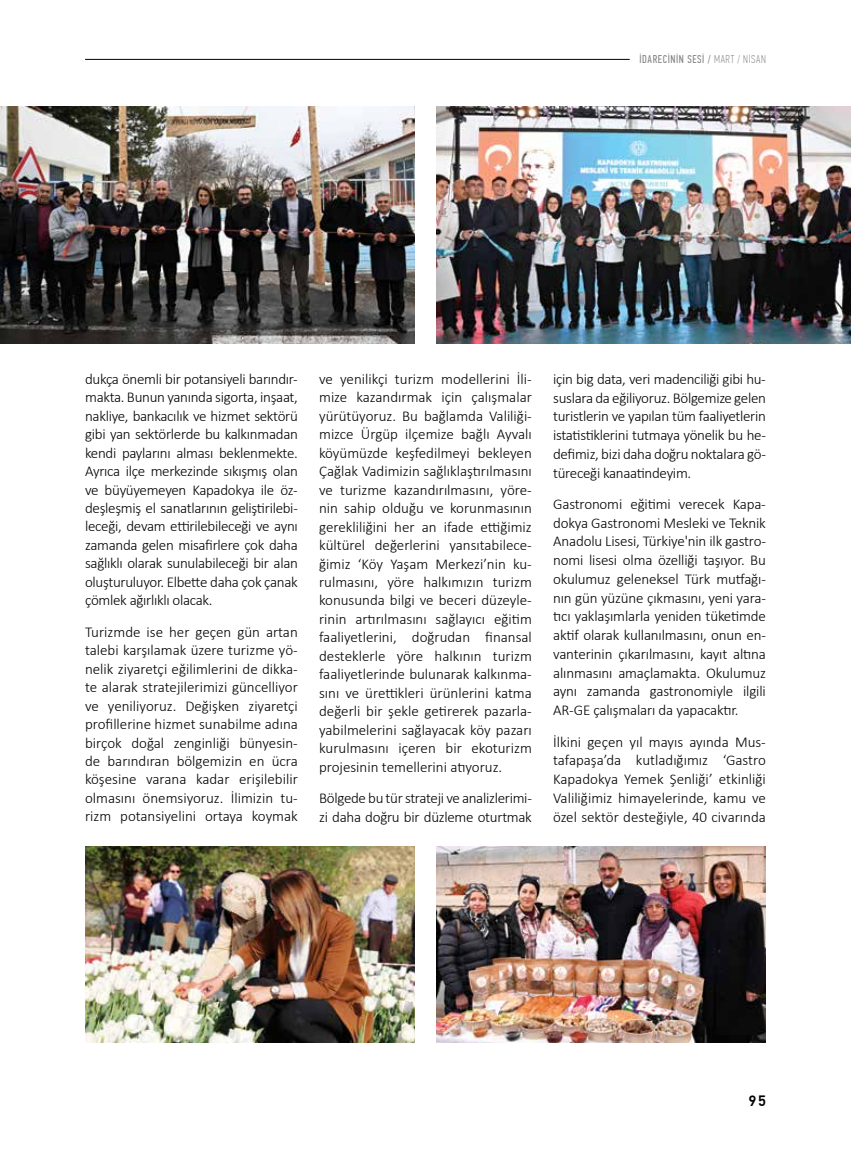
<style>
.page{position:relative;width:851px;height:1149px;background:#fff}
.page>*{position:absolute;margin:0;border:0;box-sizing:border-box;transform-origin:0 0}
.t1{font:300 15px/18.5px "Calibri";letter-spacing:-.015em;color:#000;text-align:justify}
.t2{font:500 15px "PF Din Text Pro";color:#000}
.t3{font:11.25px "PF Din Text Comp Pro";letter-spacing:.055em;color:#808285}
.s1{font-weight:100}
</style>
<div class="page">
<hr style="left:85px;top:59px;width:544px;height:1px;background:#000">
<img style="left:85px;top:846px;width:330px;height:196px">
<img style="left:436px;top:846px;width:329px;height:196px">
<img style="left:0;top:106px;width:415px;height:237px">
<img style="left:436px;top:106px;width:414px;height:237px">
<p class="t3" style="left:639px;top:53px;width:128px">İDARECİNİN SESİ / <span class="s1">MART / NİSAN</span></p>
<p class="t1" style="left:85px;top:369px;width:214px">dukça önemli bir potansiyeli barındır&shy;makta. Bunun yanında sigorta, inşaat, nakliye, bankacılık ve hizmet sektörü gibi yan sektörlerde bu kalkınmadan kendi paylarını alması beklenmekte.<br>Ayrıca ilçe merkezinde sıkışmış olan ve büyüyemeyen Kapadokya ile öz&shy;deşleşmiş el sanatlarının geliştirilebi&shy;leceği, devam ettirilebileceği ve aynı zamanda gelen misafirlere çok daha sağlıklı olarak sunulabileceği bir alan oluşturuluyor. Elbette daha çok çanak çömlek ağırlıklı olacak.</p>
<p class="t1" style="left:85px;top:622px;width:214px">Turizmde ise her geçen gün artan talebi karşılamak üzere turizme yö&shy;nelik ziyaretçi eğilimlerini de dikka&shy;te alarak stratejilerimizi güncelliyor ve yeniliyoruz. Değişken ziyaretçi profillerine hizmet sunabilme adına birçok doğal zenginliği bünyesin&shy;de barındıran bölgemizin en ücra köşesine varana kadar erişilebilir olmasını önemsiyoruz. İlimizin tu&shy;rizm potansiyelini ortaya koymak</p>
<p class="t1" style="left:319px;top:369px;width:214px">ve yenilikçi turizm modellerini İli&shy;mize kazandırmak için çalışmalar yürütüyoruz. Bu bağlamda Valiliği&shy;mizce Ürgüp ilçemize bağlı Ayvalı köyümüzde keşfedilmeyi bekleyen Çağlak Vadimizin sağlıklaştırılmasını ve turizme kazandırılmasını, yöre&shy;nin sahip olduğu ve korunmasının gerekliliğini her an ifade ettiğimiz kültürel değerlerini yansıtabilece&shy;ğimiz ‘Köy Yaşam Merkezi’nin ku&shy;rulmasını, yöre halkımızın turizm konusunda bilgi ve beceri düzeyle&shy;rinin artırılmasını sağlayıcı eğitim faaliyetlerini, doğrudan finansal desteklerle yöre halkının turizm faaliyetlerinde bulunarak kalkınma&shy;sını ve ürettikleri ürünlerini katma değerli bir şekle getirerek pazarla&shy;yabilmelerini sağlayacak köy pazarı kurulmasını içeren bir ekoturizm projesinin temellerini atıyoruz.</p>
<p class="t1" style="left:319px;top:788px;width:214px">Bölgede bu tür strateji ve analizlerimi&shy;zi daha doğru bir düzleme oturtmak</p>
<p class="t1" style="left:553px;top:369px;width:214px">için big data, veri madenciliği gibi hu&shy;suslara da eğiliyoruz. Bölgemize gelen turistlerin ve yapılan tüm faaliyetlerin istatistiklerini tutmaya yönelik bu he&shy;defimiz, bizi daha doğru noktalara gö&shy;türeceği kanaatindeyim.</p>
<p class="t1" style="left:553px;top:494px;width:214px">Gastronomi eğitimi verecek Kapa&shy;dokya Gastronomi Mesleki ve Teknik Anadolu Lisesi, Türkiye'nin ilk gastro&shy;nomi lisesi olma özelliği taşıyor. Bu okulumuz geleneksel Türk mutfağı&shy;nın gün yüzüne çıkmasını, yeni yara&shy;tıcı yaklaşımlarla yeniden tüketimde aktif olarak kullanılmasını, onun en&shy;vanterinin çıkarılmasını, kayıt altına alınmasını amaçlamakta. Okulumuz aynı zamanda gastronomiyle ilgili AR-GE çalışmaları da yapacaktır.</p>
<p class="t1" style="left:553px;top:731px;width:214px">İlkini geçen yıl mayıs ayında Mus&shy;tafapaşa’da kutladığımız ‘Gastro Kapadokya Yemek Şenliği’ etkinliği Valiliğimiz himayelerinde, kamu ve özel sektör desteğiyle, 40 civarında</p>
<p class="t2" style="left:748px;top:1091px;width:19px">95</p>
</div>
